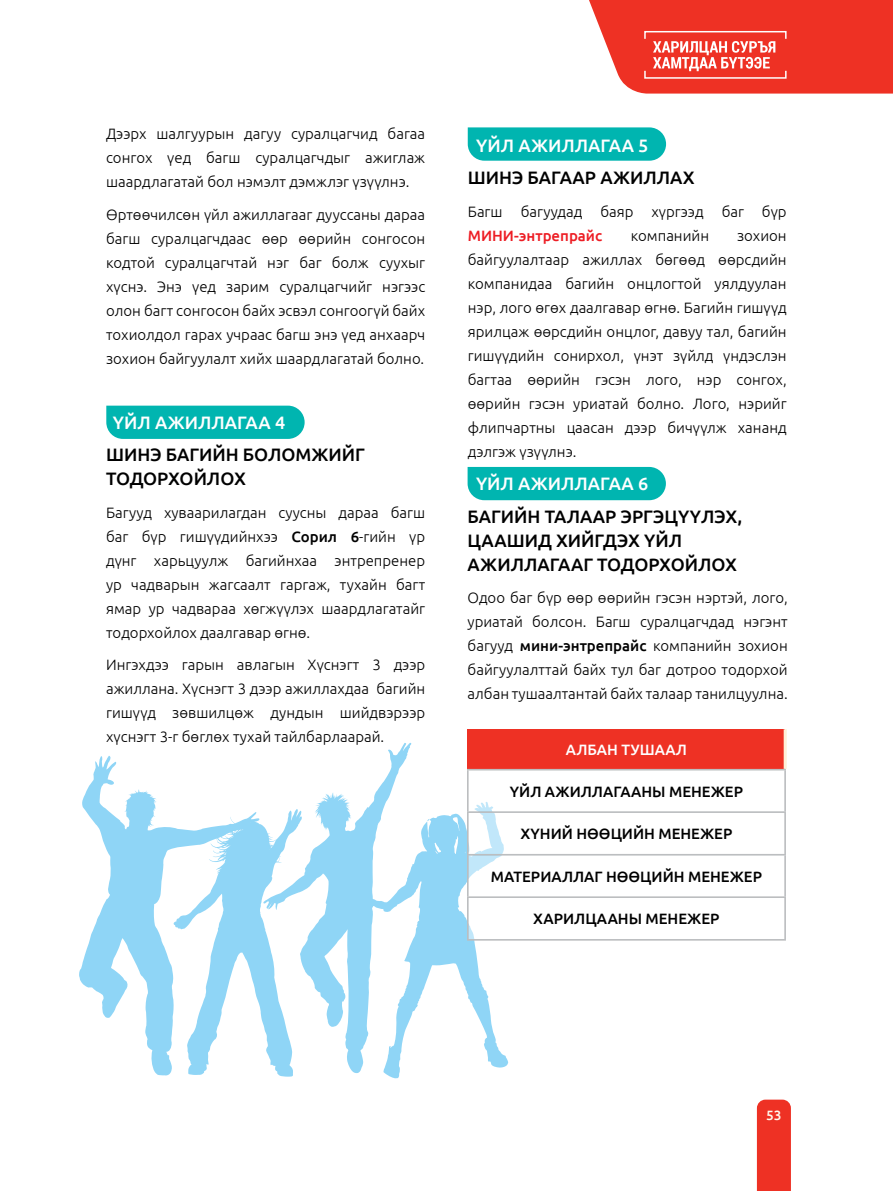
<style>
.page{position:relative;width:893px;height:1191px;background:#fff}
.page>*{position:absolute;margin:0;border:0;box-sizing:border-box;transform-origin:0 0}
.t1{font:500 18px/24px "Ubuntu";color:#000}
.t2{font:500 18px "Ubuntu";color:#fff}
.t3{font:300 15px/24px "Ubuntu";color:#000;text-align:justify}
.t4{font:500 15px "Ubuntu";color:#000}
.t5{font:500 15px "Ubuntu";color:#ed1d24}
.t6{font:500 15px "Ubuntu";color:#fff}
.t7{font:500 13.5px "Ubuntu";color:#fff8ed}
.s1{font-weight:500}
</style>
<div class="page">
<div style="left:757px;top:1099px;width:34px;height:92px;background:#ee3124"></div>
<svg style="left:589px;top:0;width:304px;height:94px;background:#f04b40"></svg>
<svg style="left:79px;top:742px;width:429px;height:336px"></svg>
<svg style="left:106px;top:405px;width:199px;height:34px;background:#0db8b4"></svg>
<svg style="left:468px;top:127px;width:198px;height:34px;background:#0cb8b3"></svg>
<svg style="left:468px;top:770px;width:316px;height:169px"></svg>
<div style="left:468px;top:467px;width:198px;height:33px;background:#00b5b0"></div>
<div style="left:468px;top:729px;width:317px;height:40px;background:#ee3124"></div>
<hr style="left:784px;top:729px;width:3px;height:40px;background:#fff0d8">
<hr style="left:467px;top:769px;width:319px;height:1px;background:#bcbec0">
<hr style="left:467px;top:770px;width:1px;height:41px;background:#bcbec0">
<hr style="left:784px;top:770px;width:2px;height:41px;background:#bcbec0">
<hr style="left:467px;top:811px;width:319px;height:2px;background:#bcbec0">
<hr style="left:467px;top:813px;width:1px;height:41px;background:#bcbec0">
<hr style="left:784px;top:813px;width:2px;height:41px;background:#bcbec0">
<hr style="left:467px;top:854px;width:319px;height:1px;background:#bcbec0">
<hr style="left:467px;top:855px;width:1px;height:41px;background:#bcbec0">
<hr style="left:784px;top:855px;width:2px;height:41px;background:#bcbec0">
<hr style="left:467px;top:896px;width:319px;height:2px;background:#bcbec0">
<hr style="left:467px;top:898px;width:1px;height:41px;background:#bcbec0">
<hr style="left:784px;top:898px;width:2px;height:41px;background:#bcbec0">
<hr style="left:467px;top:939px;width:319px;height:1px;background:#bcbec0">
<p class="t3" style="left:106px;top:121px;width:321px">Дээрх шалгуурын дагуу суралцагчид багаа сонгох үед багш суралцагчдыг ажиглаж шаардлагатай бол нэмэлт дэмжлэг үзүүлнэ.</p>
<p class="t3" style="left:106px;top:202px;width:321px">Өртөөчилсөн үйл ажиллагааг дууссаны дараа багш суралцагчдаас өөр өөрийн сонгосон кодтой суралцагчтай нэг баг болж суухыг хүснэ. Энэ үед зарим суралцагчийг нэгээс олон багт сонгосон байх эсвэл сонгоогүй байх тохиолдол гарах учраас багш энэ үед анхаарч зохион байгуулалт хийх шаардлагатай болно.</p>
<p class="t2" style="left:113px;top:411px;width:174px">ҮЙЛ АЖИЛЛАГАА 4</p>
<p class="t1" style="left:106px;top:442px;width:260px">ШИНЭ БАГИЙН БОЛОМЖИЙГ<br>ТОДОРХОЙЛОХ</p>
<p class="t3" style="left:106px;top:500px;width:321px">Багууд хуваарилагдан суусны дараа багш баг бүр гишүүдийнхээ <span class="s1">Сорил 6</span>-гийн үр дүнг харьцуулж багийнхаа энтрепренер ур чадварын жагсаалт гаргаж, тухайн багт ямар ур чадвараа хөгжүүлэх шаардлагатайг тодорхойлох даалгавар өгнө.</p>
<p class="t3" style="left:106px;top:652px;width:321px">Ингэхдээ гарын авлагын Хүснэгт 3 дээр ажиллана. Хүснэгт 3 дээр ажиллахдаа багийн гишүүд зөвшилцөж дундын шийдвэрээр хүснэгт 3-г бөглөх тухай тайлбарлаарай.</p>
<p class="t2" style="left:476px;top:134px;width:174px">ҮЙЛ АЖИЛЛАГАА 5</p>
<p class="t1" style="left:468px;top:165px;width:228px">ШИНЭ БАГААР АЖИЛЛАХ</p>
<p class="t3" style="left:468px;top:199px;width:320px">Багш багуудад баяр хүргээд баг бүр</p>
<p class="t5" style="left:468px;top:226px;width:136px">МИНИ-энтрепрайс</p>
<p class="t3" style="left:631px;top:223px;width:80px">компанийн</p>
<p class="t3" style="left:468px;top:223px;width:320px;text-indent:269px">зохион байгуулалтаар ажиллах бөгөөд өөрсдийн компанидаа багийн онцлогтой уялдуулан нэр, лого өгөх даалгавар өгнө. Багийн гишүүд ярилцаж өөрсдийн онцлог, давуу тал, багийн гишүүдийн сонирхол, үнэт зүйлд үндэслэн багтаа өөрийн гэсэн лого, нэр сонгох, өөрийн гэсэн уриатай болно. Лого, нэрийг флипчартны цаасан дээр бичүүлж хананд дэлгэж үзүүлнэ.</p>
<p class="t2" style="left:476px;top:472px;width:174px">ҮЙЛ АЖИЛЛАГАА 6</p>
<p class="t1" style="left:468px;top:503px;width:276px">БАГИЙН ТАЛААР ЭРГЭЦҮҮЛЭХ,<br>ЦААШИД ХИЙГДЭХ ҮЙЛ<br>АЖИЛЛАГААГ ТОДОРХОЙЛОХ</p>
<p class="t3" style="left:468px;top:585px;width:322px">Одоо баг бүр өөр өөрийн гэсэн нэртэй, лого, уриатай болсон. Багш суралцагчдад нэгэнт багууд <span class="s1">мини-энтрепрайс</span> компанийн зохион байгуулалттай байх тул баг дотроо тодорхой албан тушаалтантай байх талаар танилцуулна.</p>
<p class="t6" style="left:566px;top:740px;width:123px">АЛБАН ТУШААЛ</p>
<p class="t4" style="left:510px;top:782px;width:235px">ҮЙЛ АЖИЛЛАГААНЫ МЕНЕЖЕР</p>
<p class="t4" style="left:520px;top:824px;width:213px">ХҮНИЙ НӨӨЦИЙН МЕНЕЖЕР</p>
<p class="t4" style="left:491px;top:867px;width:273px">МАТЕРИАЛЛАГ НӨӨЦИЙН МЕНЕЖЕР</p>
<p class="t4" style="left:533px;top:909px;width:188px">ХАРИЛЦААНЫ МЕНЕЖЕР</p>
<p class="t7" style="left:766px;top:1106px;width:17px">53</p>
</div>
